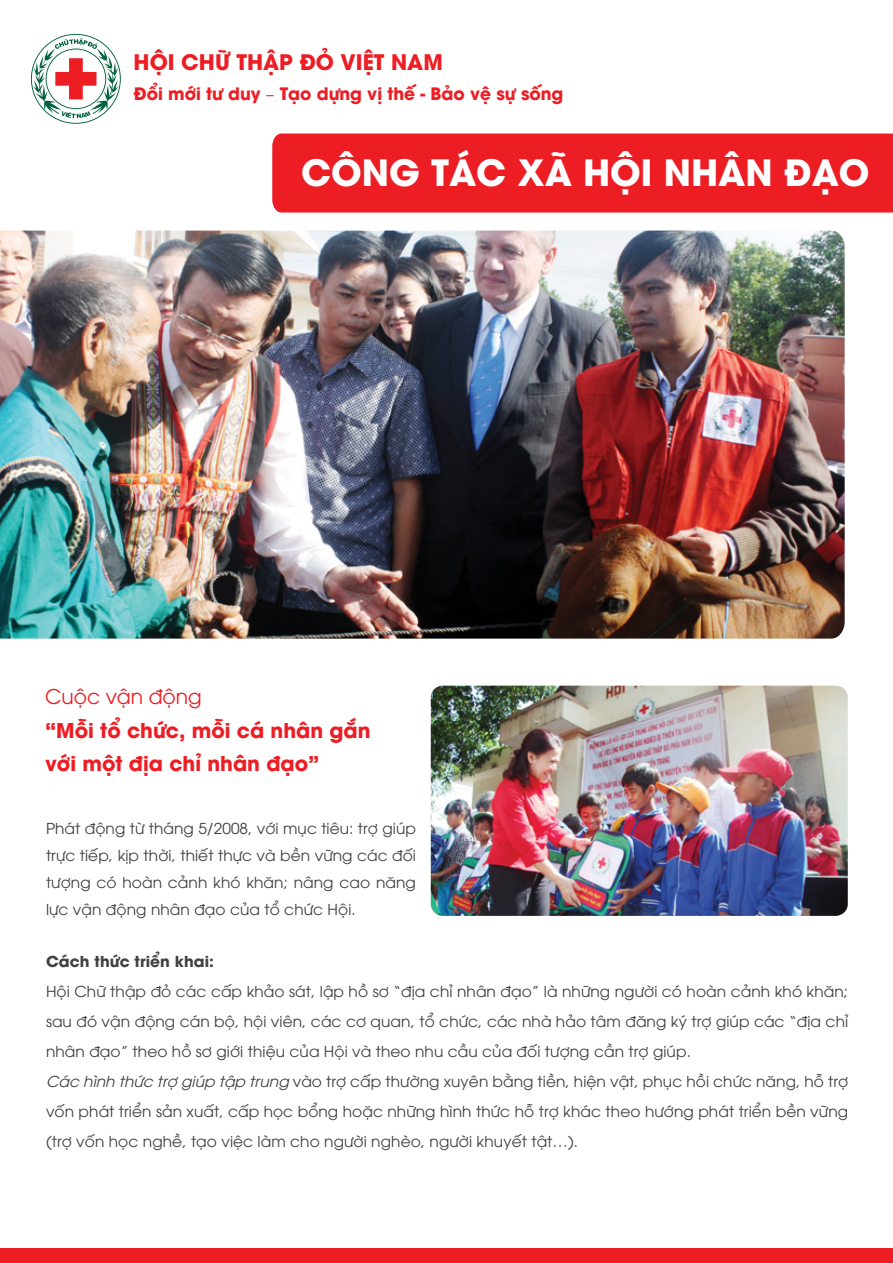
<style>
.page{position:relative;width:893px;height:1263px;background:#fff}
.page>*{position:absolute;margin:0;border:0;box-sizing:border-box;transform-origin:0 0}
.t1{font:700 36px "UTM Avo";color:#fff}
.t2{font:700 21.3px "UTM Avo";color:#ed1d24}
.t3{font:700 20.25px/33.3px "UTM Avo";color:#ed1d24}
.t4{font:20.25px "UTM Avo";color:#ed1d24}
.t5{font:700 16.95px "UTM Avo";color:#ed1d24}
.t6{font:15px/30px "UTM Avo";letter-spacing:.005em;color:#414042;text-align:justify}
.t7{font:700 15px "UTM Avo";letter-spacing:.005em;color:#414042}
.s1{font-family:"Myriad Pro";font-weight:400}
.s2{font-style:italic}
</style>
<div class="page">
<div style="left:272px;top:133px;width:621px;height:80px;background:#ed1d24"></div>
<div style="left:0;top:1248px;width:893px;height:15px;background:#ed1d24"></div>
<img style="left:431px;top:686px;width:417px;height:230px">
<img style="left:0;top:231px;width:845px;height:408px">
<svg style="left:31px;top:34px;width:90px;height:90px"></svg>
<h2 class="t2" style="left:134px;top:44px;width:311px">HỘI CHỮ THẬP ĐỎ VIỆT NAM</h2>
<p class="t5" style="left:134px;top:79px;width:431px">Đổi mới tư duy <span class="s1">–</span> Tạo dựng vị thế - Bảo vệ sự sống</p>
<h1 class="t1" style="left:301px;top:143px;width:570px">CÔNG TÁC XÃ HỘI NHÂN ĐẠO</h1>
<h3 class="t4" style="left:45px;top:681px;width:158px">Cuộc vận động</h3>
<h3 class="t3" style="left:45px;top:711px;width:327px">“Mỗi tổ chức, mỗi cá nhân gắn với một địa chỉ nhân đạo”</h3>
<p class="t6" style="left:46px;top:814px;width:371px;line-height:27px">Phát động từ tháng 5/2008, với mục tiêu: trợ giúp trực tiếp, kịp thời, thiết thực và bền vững các đối tượng có hoàn cảnh khó khăn; nâng cao năng lực vận động nhân đạo của tổ chức Hội.</p>
<p class="t7" style="left:46px;top:948px;width:170px">Cách thức triển khai:</p>
<p class="t6" style="left:46px;top:975px;width:804px;text-align:left">Hội Chữ thập đỏ các cấp khảo sát, lập hồ sơ “địa chỉ nhân đạo” là những người có hoàn cảnh khó khăn; sau đó vận động cán bộ, hội viên, các cơ quan, tổ chức, các nhà hảo tâm đăng ký trợ giúp các “địa chỉ nhân đạo” theo hồ sơ giới thiệu của Hội và theo nhu cầu của đối tượng cần trợ giúp.<br><span class="s2">Các hình thức trợ giúp tập trung</span> vào trợ cấp thường xuyên bằng tiền, hiện vật, phục hồi chức năng, hỗ trợ vốn phát triển sản xuất, cấp học bổng hoặc những hình thức hỗ trợ khác theo hướng phát triển bền vững (trợ vốn học nghề, tạo việc làm cho người nghèo, người khuyết tật…).</p>
</div>
